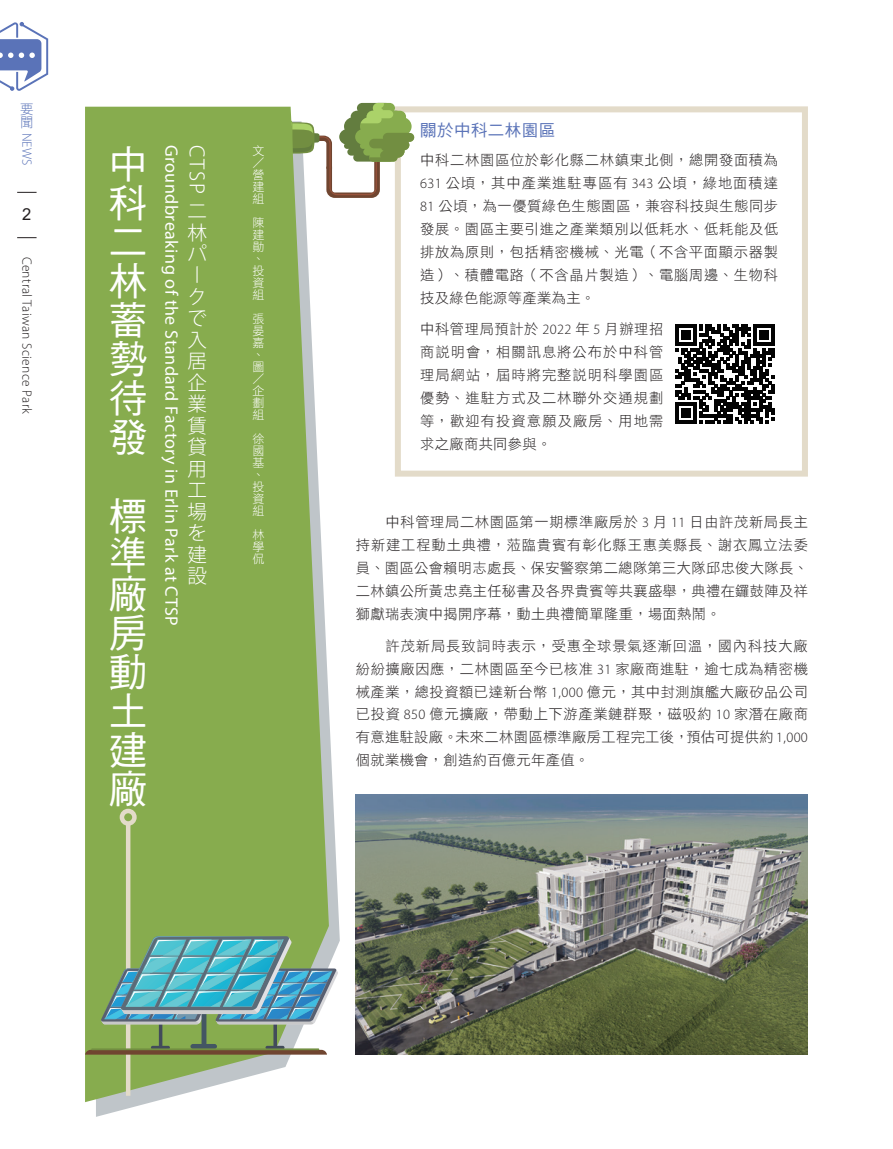
<style>
.page{position:relative;width:893px;height:1149px;background:#fff}
.page>*{position:absolute;margin:0;border:0;box-sizing:border-box;transform-origin:0 0}
.t1{font:39px/39px "DF Hei Std W5";color:#fff;text-align:justify}
.t2{font:300 19.5px/21.5px "Koz Go Pr 6 N";color:#fff}
.t3{font:18px "Myriad Pro";letter-spacing:.025em;color:#fff}
.t4{font:16.5px "DF Hei Std W5";letter-spacing:.025em;color:#5a73b8}
.t5{font:16.5px "Arial";color:#231f20}
.t6{font:14.25px/23px "DF Hei Std W3";letter-spacing:.025em;color:#231f20;text-align:justify}
.t7{font:300 13.5px "Myriad Pro";letter-spacing:.025em;color:#231f20}
.t8{font:300 13.5px "Myriad Pro";color:#5a73b8}
.t9{font:13.5px/13.5px "DF Hei Std W3";color:#5a73b8}
.t10{font:12px/12px "DF Hei Std W3";color:#fff}
.s1{font-family:"Myriad Pro";font-weight:300}
</style>
<div class="page">
<svg style="left:96px;top:712px;width:244px;height:404px"></svg>
<div style="left:395px;top:106px;width:413px;height:370px;border:6px solid #e3dbc9"></div>
<svg style="left:267px;top:103px;width:147px;height:95px"></svg>
<svg style="left:85px;top:107px;width:244px;height:994px;fill:#87ac4e"></svg>
<svg style="left:675px;top:324px;width:100px;height:99px"></svg>
<img style="left:356px;top:794px;width:452px;height:260px">
<svg style="left:0;top:22px;width:48px;height:69px"></svg>
<svg style="left:17px;top:192px;width:20px;height:1px"></svg>
<svg style="left:17px;top:237px;width:20px;height:1px"></svg>
<hr style="left:126px;top:823px;width:4px;height:272px;background:#e3dbc9">
<div style="left:120px;top:808px;width:17px;height:17px;border:4px solid #e3dbc9;border-radius:50%"></div>
<svg style="left:85px;top:935px;width:253px;height:119px"></svg>
<hr style="left:91px;top:1048px;width:228px;height:1px;background:#728e41">
<p class="t9" style="left:20px;top:102px;width:14px">要聞</p>
<p class="t8" style="left:35px;top:132px;width:34px;rotate:90deg">NEWS</p>
<p class="t5" style="left:22px;top:203px;width:11px">2</p>
<p class="t7" style="left:35px;top:256px;width:159px;rotate:90deg">Central Taiwan Science Park</p>
<h1 class="t1" style="left:109px;top:144px;width:39px">中科二林蓄勢待發</h1>
<h1 class="t1" style="left:109px;top:495px;width:39px">標準廠房動土建廠</h1>
<p class="t3" style="left:183px;top:145px;width:482px;rotate:90deg">Groundbreaking of the Standard Factory in Erlin Park at CTSP</p>
<h2 class="t2" style="left:207px;top:145px;width:51px;rotate:90deg">CTSP</h2>
<h2 class="t2" style="left:187px;top:200px;width:21px">二林パークで入居企業賃貸用工場を建設</h2>
<p class="t10" style="left:252px;top:144px;width:13px;text-align:justify">文／營建組</p>
<p class="t10" style="left:252px;top:216px;width:13px">陳建勛、投資組</p>
<p class="t10" style="left:252px;top:312px;width:13px">張晏嘉、圖／企劃組</p>
<p class="t10" style="left:252px;top:432px;width:13px">徐國基、投資組</p>
<p class="t10" style="left:252px;top:528px;width:13px;text-align:justify">林學侃</p>
<p class="t4" style="left:420px;top:121px;width:136px">關於中科二林園區</p>
<p class="t6" style="left:420px;top:148px;width:359px">中科二林園區位於彰化縣二林鎮東北側，總開發面積為<span class="s1">631</span> 公頃，其中產業進駐專區有 <span class="s1">343</span> 公頃，綠地面積達<span class="s1">81</span> 公頃，為一優質綠色生態園區，兼容科技與生態同步發展。園區主要引進之產業類別以低耗水、低耗能及低排放為原則，包括精密機械、光電（不含平面顯示器製造）、積體電路（不含晶片製造）、電腦周邊、生物科技及綠色能源等產業為主。</p>
<p class="t6" style="left:420px;top:317px;width:245px">中科管理局預計於 <span class="s1">2022</span> 年 <span class="s1">5</span> 月辦理招商說明會，相關訊息將公布於中科管理局網站，屆時將完整說明科學園區優勢、進駐方式及二林聯外交通規劃等，歡迎有投資意願及廠房、用地需求之廠商共同參與。</p>
<p class="t6" style="left:356px;top:510px;width:454px;text-indent:30px">中科管理局二林園區第一期標準廠房於 <span class="s1">3</span> 月 <span class="s1">11</span> 日由許茂新局長主持新建工程動土典禮，蒞臨貴賓有彰化縣王惠美縣長、謝衣鳳立法委員、園區公會賴明志處長、保安警察第二總隊第三大隊邱忠俊大隊長、二林鎮公所黃忠堯主任秘書及各界貴賓等共襄盛舉，典禮在鑼鼓陣及祥獅獻瑞表演中揭開序幕，動土典禮簡單隆重，場面熱鬧。</p>
<p class="t6" style="left:356px;top:633px;width:454px;text-indent:30px">許茂新局長致詞時表示，受惠全球景氣逐漸回溫，國內科技大廠紛紛擴廠因應，二林園區至今已核准 <span class="s1">31</span> 家廠商進駐，逾七成為精密機械產業，總投資額已達新台幣 <span class="s1">1,000</span> 億元，其中封測旗艦大廠矽品公司已投資 <span class="s1">850</span> 億元擴廠，帶動上下游產業鏈群聚，磁吸約 <span class="s1">10</span> 家潛在廠商有意進駐設廠。未來二林園區標準廠房工程完工後，預估可提供約 <span class="s1">1,000</span>個就業機會，創造約百億元年產值。</p>
</div>
